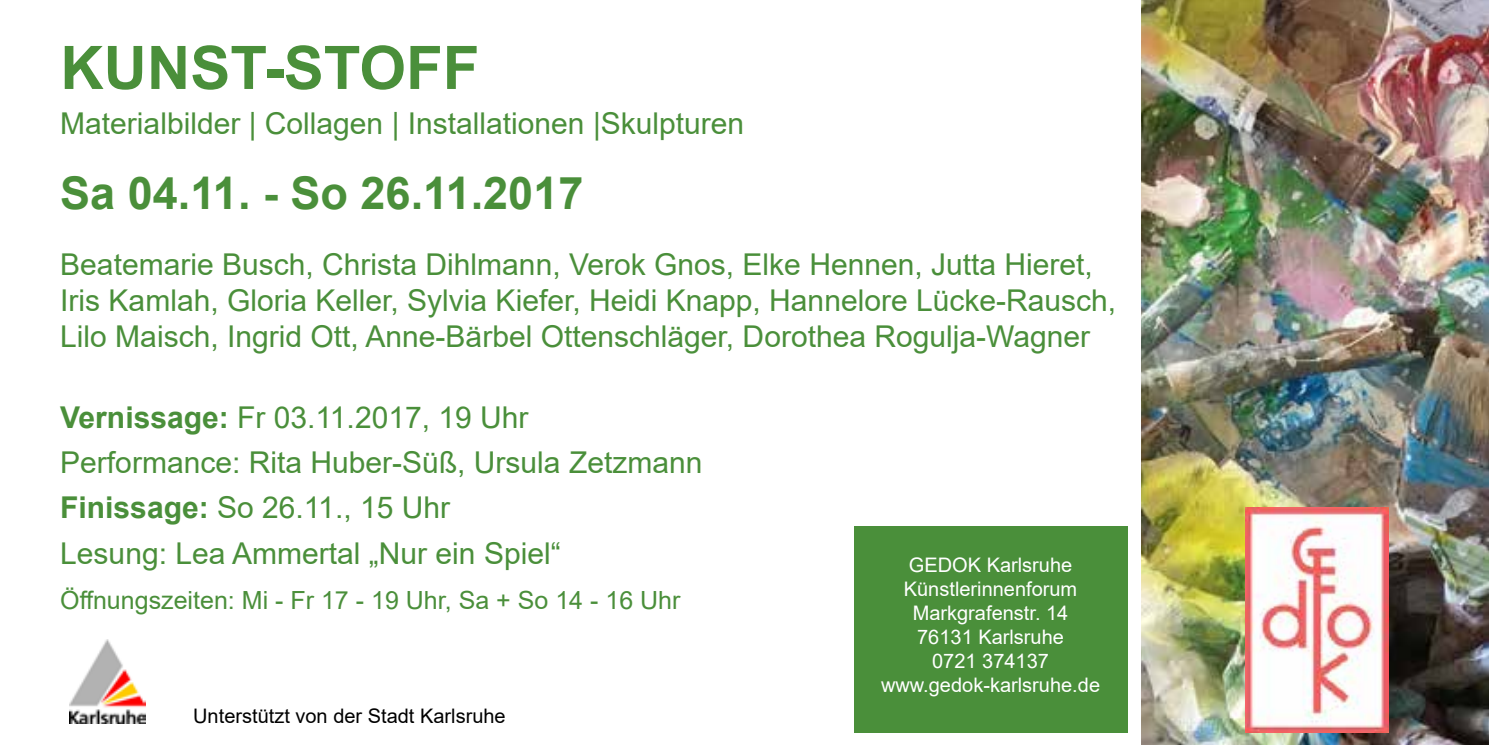
<style>
.page{position:relative;width:1489px;height:745px;background:#fff}
.page>*{position:absolute;margin:0;border:0;box-sizing:border-box;transform-origin:0 0}
.t1{font:700 60px "Arial";color:#4a8f3a}
.t2{font:700 45px "Arial";color:#4a8f3a}
.t3{font:30px/45px "Arial";color:#4a8f3a}
.t4{font:25px "Arial";color:#4a8f3a}
.t5{font:20px/24px "Arial";color:#fff;text-align:center}
.t6{font:20px "Arial";color:#000}
.s1{font-weight:700}
</style>
<div class="page">
<img style="left:1141px;top:0;width:347px;height:744px">
<img style="left:1245px;top:507px;width:143px;height:225px">
<div style="left:853px;top:525px;width:274px;height:207px;background:#4a8f3a"></div>
<img style="left:69px;top:639px;width:77px;height:83px">
<h1 class="t1" style="left:60px;top:35px;width:420px">KUNST-STOFF</h1>
<p class="t3" style="left:60px;top:101px;width:685px">Materialbilder | Collagen | Installationen |Skulpturen</p>
<h2 class="t2" style="left:60px;top:168px;width:524px">Sa 04.11. - So 26.11.2017</h2>
<p class="t3" style="left:60px;top:246px;width:1057px;line-height:36px">Beatemarie Busch, Christa Dihlmann, Verok Gnos, Elke Hennen, Jutta Hieret,<br>Iris Kamlah, Gloria Keller, Sylvia Kiefer, Heidi Knapp, Hannelore Lücke-Rausch,<br>Lilo Maisch, Ingrid Ott, Anne-Bärbel Ottenschläger, Dorothea Rogulja-Wagner</p>
<p class="t3" style="left:60px;top:395px;width:643px"><span class="s1">Vernissage:</span> Fr 03.11.2017, 19 Uhr Performance: Rita Huber-Süß, Ursula Zetzmann <span class="s1">Finissage:</span> So 26.11., 15 Uhr<br>Lesung: Lea Ammertal „Nur ein Spiel“</p>
<p class="t4" style="left:60px;top:585px;width:621px">Öffnungszeiten: Mi - Fr 17 - 19 Uhr, Sa + So 14 - 16 Uhr</p>
<p class="t6" style="left:193px;top:704px;width:314px">Unterstützt von der Stadt Karlsruhe</p>
<p class="t5" style="left:881px;top:553px;width:220px">GEDOK Karlsruhe<br>Künstlerinnenforum<br>Markgrafenstr. 14<br>76131 Karlsruhe<br>0721 374137 www.gedok-karlsruhe.de</p>
</div>
